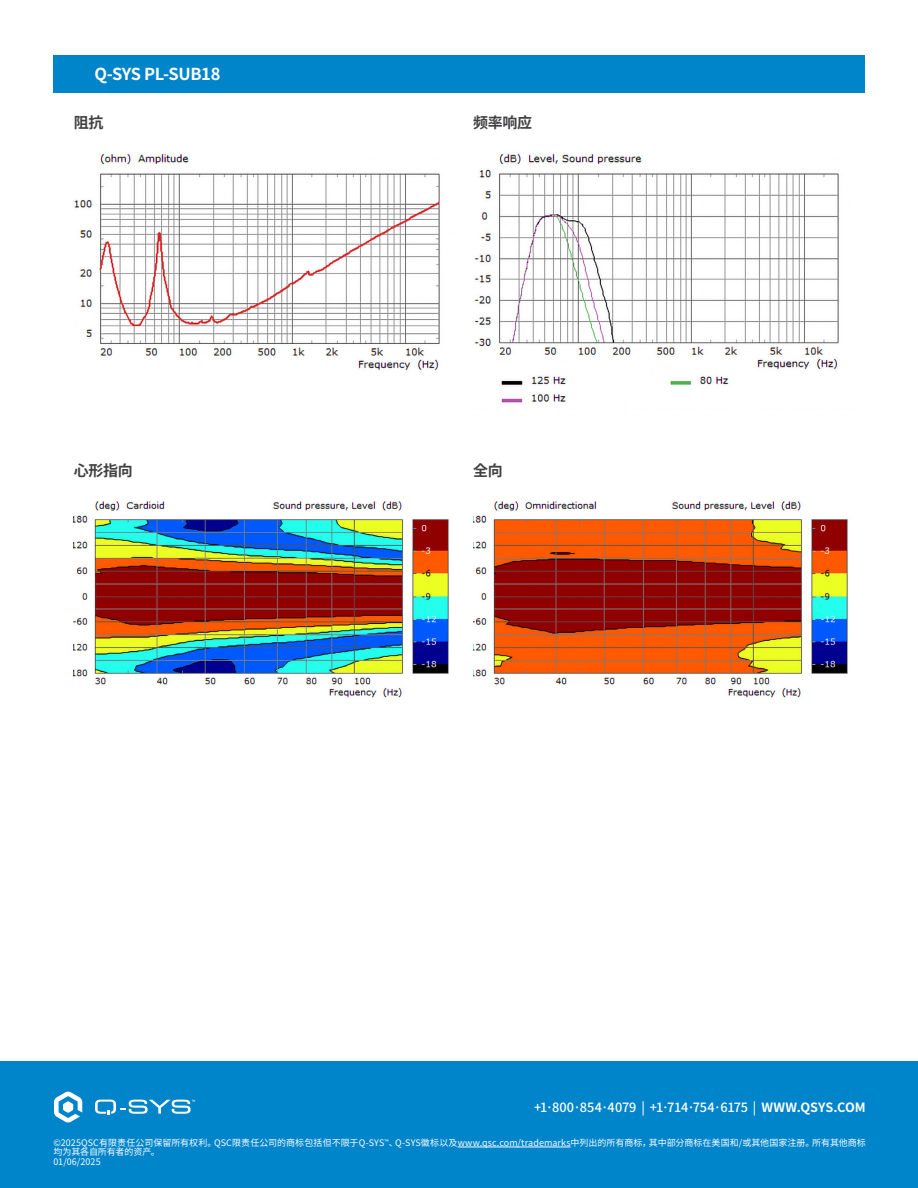
<style>
.page{position:relative;width:918px;height:1188px;background:#fff}
.page>*{position:absolute;margin:0;border:0;box-sizing:border-box;transform-origin:0 0}
.Bullet_Title{font:700 16.5px "Noto Sans CJ Kjp";letter-spacing:-.02em;color:#fff}
.t1{font:700 15px "Noto Sans CJ Kjp";letter-spacing:-.02em;color:#414042}
.t2{font:500 12.75px "Noto Sans CJ Kjp";letter-spacing:-.015em;color:#fff}
.t3{font:9px/9px "Noto Sans CJ Kjp";letter-spacing:.005em;color:#fff}
.s1{font-weight:700}
</style>
<div class="page">
<div style="left:53px;top:55px;width:812px;height:37px;background:#0084ca"></div>
<div style="left:0;top:1061px;width:918px;height:127px;background:#0084ca"></div>
<hr style="left:458px;top:1147px;width:113px;height:1px;background:#fff">
<svg style="left:54px;top:1091px;width:28px;height:32px"></svg>
<svg style="left:95px;top:1100px;width:100px;height:15px"></svg>
<img style="left:74px;top:153px;width:366px;height:217px">
<img style="left:74px;top:501px;width:375px;height:197px">
<img style="left:474px;top:153px;width:365px;height:250px">
<img style="left:473px;top:501px;width:375px;height:197px">
<p class="Bullet_Title" style="left:94px;top:64px;width:127px">Q-SYS PL-SUB18</p>
<p class="t1" style="left:74px;top:114px;width:31px">阻抗</p>
<p class="t1" style="left:74px;top:462px;width:61px">心形指向</p>
<p class="t1" style="left:473px;top:114px;width:61px">频率响应</p>
<p class="t1" style="left:473px;top:462px;width:31px">全向</p>
<p class="t2" style="left:534px;top:1100px;width:333px">+1·800·854·4079 | +1·714·754·6175 | <span class="s1">WWW.QSYS.COM</span></p>
<p class="t3" style="left:54px;top:1138px;width:814px">©2025QSC有限责任公司保留所有权利。QSC限责任公司的商标包括但不限于Q-SYS<sup>™</sup>、Q-SYS徽标以及www.qsc.com/trademarks中列出的所有商标，其中部分商标在美国和/或其他国家注册。所有其他商标均为其各自所有者的资产。</p>
<p class="t3" style="left:54px;top:1157px;width:49px">01/06/2025</p>
</div>
